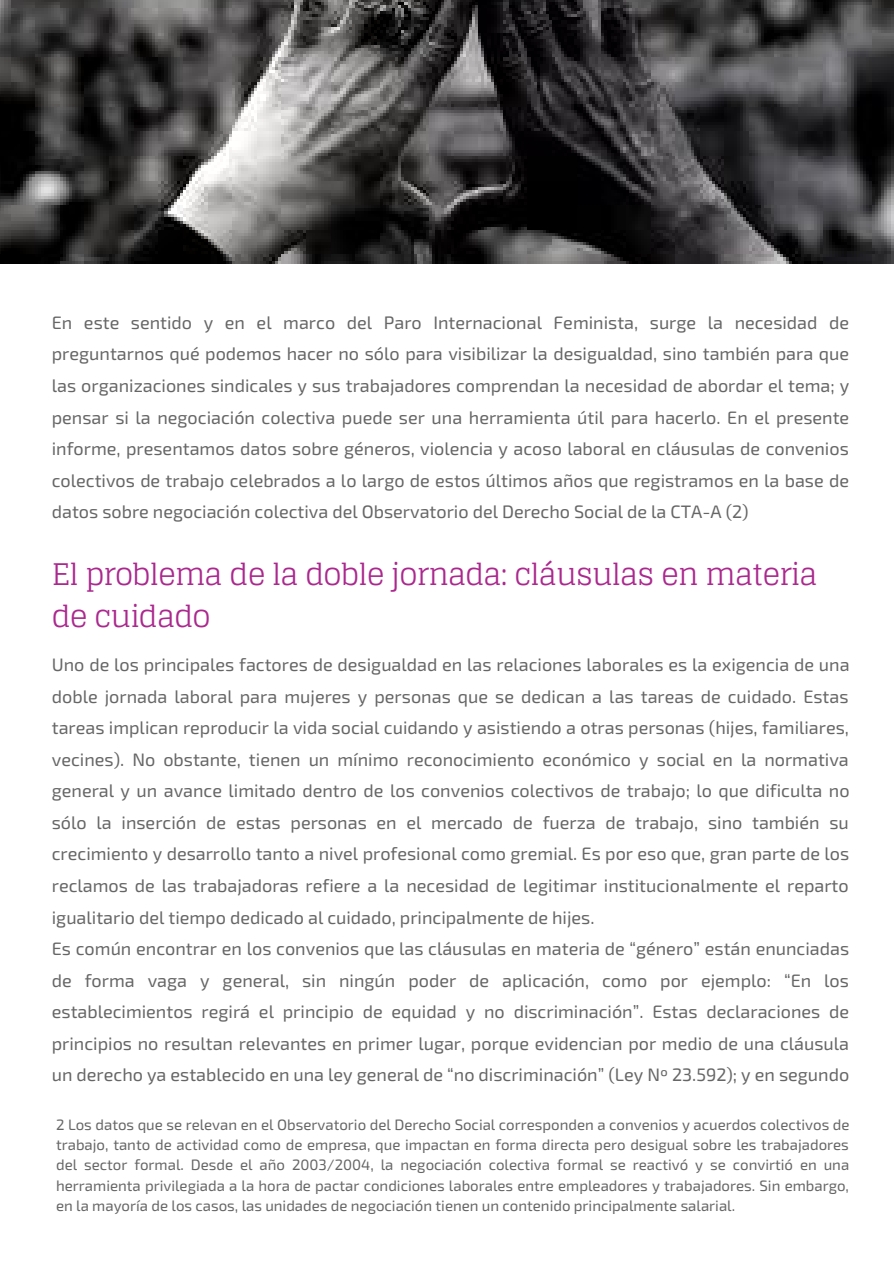
<style>
.page{position:relative;width:894px;height:1264px;background:#fff}
.page>*{position:absolute;margin:0;border:0;box-sizing:border-box;transform-origin:0 0}
.t1{font:29.85px/41.7px "Glegoo";letter-spacing:-.03em;color:#ab288e}
.t2{font:18px/31.5px "Exo 2";color:#666;text-align:justify}
.t3{font:15px/20.2px "Exo 2";color:#666;text-align:justify}
</style>
<div class="page">
<img style="left:0;top:0;width:893px;height:263px">
<p class="t2" style="left:52px;top:306px;width:798px">En este sentido y en el marco del Paro Internacional Feminista, surge la necesidad de preguntarnos qué podemos hacer no sólo para visibilizar la desigualdad, sino también para que las organizaciones sindicales y sus trabajadores comprendan la necesidad de abordar el tema; y pensar si la negociación colectiva puede ser una herramienta útil para hacerlo. En el presente informe, presentamos datos sobre géneros, violencia y acoso laboral en cláusulas de convenios colectivos de trabajo celebrados a lo largo de estos últimos años que registramos en la base de datos sobre negociación colectiva del Observatorio del Derecho Social de la CTA-A (2)</p>
<p class="t1" style="left:52px;top:553px;width:767px">El problema de la doble jornada: cláusulas en materia de cuidado</p>
<p class="t2" style="left:52px;top:648px;width:799px">Uno de los principales factores de desigualdad en las relaciones laborales es la exigencia de una doble jornada laboral para mujeres y personas que se dedican a las tareas de cuidado. Estas tareas implican reproducir la vida social cuidando y asistiendo a otras personas (hijes, familiares, vecines). No obstante, tienen un mínimo reconocimiento económico y social en la normativa general y un avance limitado dentro de los convenios colectivos de trabajo; lo que dificulta no sólo la inserción de estas personas en el mercado de fuerza de trabajo, sino también su crecimiento y desarrollo tanto a nivel profesional como gremial. Es por eso que, gran parte de los reclamos de las trabajadoras refiere a la necesidad de legitimar institucionalmente el reparto igualitario del tiempo dedicado al cuidado, principalmente de hijes.</p>
<p class="t2" style="left:52px;top:932px;width:798px">Es común encontrar en los convenios que las cláusulas en materia de “género” están enunciadas de forma vaga y general, sin ningún poder de aplicación, como por ejemplo: “En los establecimientos regirá el principio de equidad y no discriminación”. Estas declaraciones de principios no resultan relevantes en primer lugar, porque evidencian por medio de una cláusula un derecho ya establecido en una ley general de “no discriminación” (Ley Nº 23.592); y en segundo</p>
<p class="t3" style="left:56px;top:1113px;width:794px">2 Los datos que se relevan en el Observatorio del Derecho Social corresponden a convenios y acuerdos colectivos de trabajo, tanto de actividad como de empresa, que impactan en forma directa pero desigual sobre les trabajadores del sector formal. Desde el año 2003/2004, la negociación colectiva formal se reactivó y se convirtió en una herramienta privilegiada a la hora de pactar condiciones laborales entre empleadores y trabajadores. Sin embargo, en la mayoría de los casos, las unidades de negociación tienen un contenido principalmente salarial.</p>
</div>
